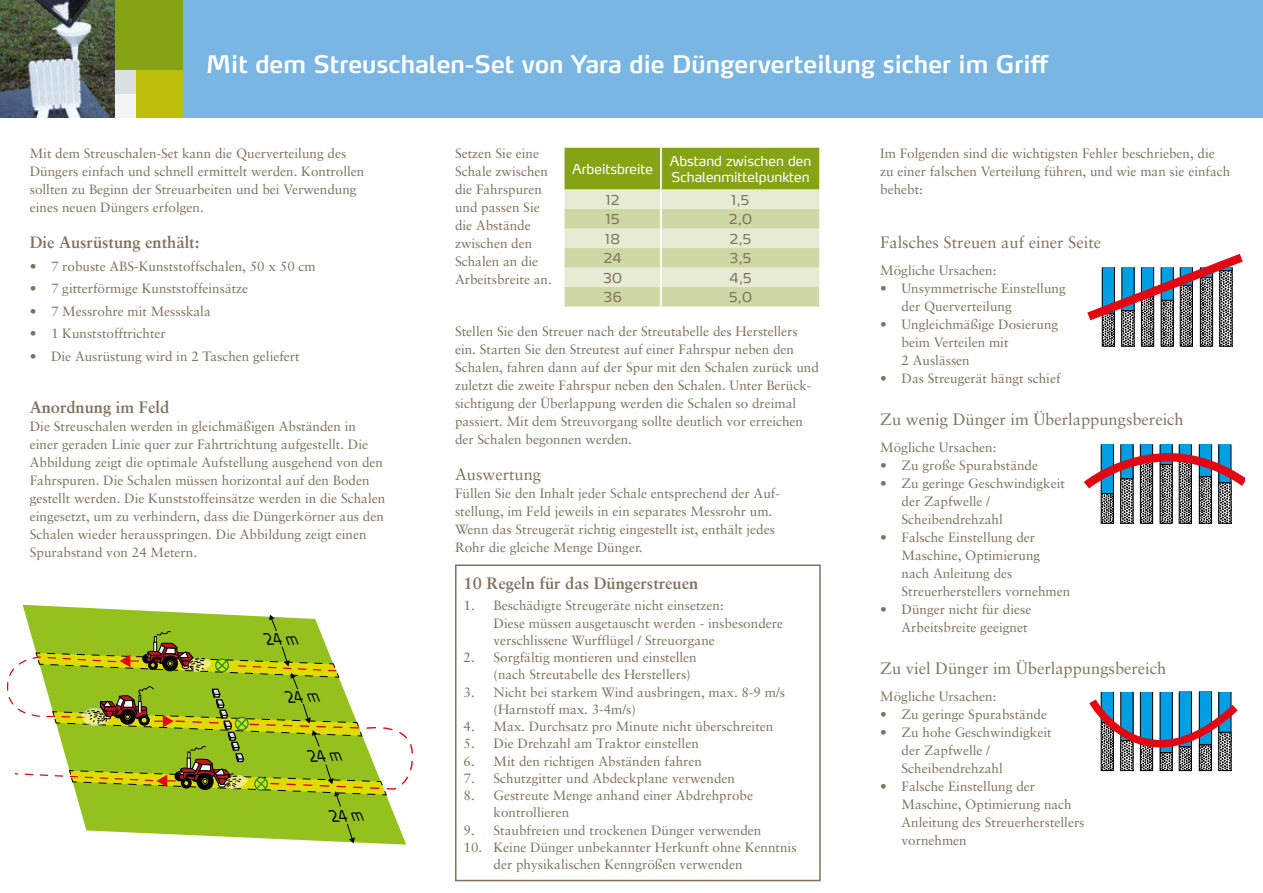
<style>
.page{position:relative;width:1263px;height:893px;background:#fff}
.page>*{position:absolute;margin:0;border:0;box-sizing:border-box;transform-origin:0 0}
.t1{font:600 24px "Yara Max LF";color:#fff}
.t2{font:16.5px "Sabon LT Pro";color:#80715d}
.t3{font:700 16.5px "Sabon LT Pro";color:#80715d}
.t4{font:13.5px/18px "Sabon LT Pro";color:#80715d}
.t5{font:13.5px/16.2px "Yara Max LF";color:#fff}
.t6{font:13.5px "Yara Max LF";letter-spacing:.03em;color:#80715d}
</style>
<div class="page">
<div style="left:0;top:0;width:1263px;height:118px;background:#7ab6e4"></div>
<div style="left:455px;top:564px;width:366px;height:317px;border:2px solid #80715d"></div>
<svg style="left:564px;top:148px;width:256px;height:159px;background:#c5d192"></svg>
<hr style="left:660px;top:287px;width:2px;height:20px;background:#fff">
<hr style="left:819px;top:287px;width:2px;height:20px;background:#fff">
<svg style="left:23px;top:605px;width:383px;height:240px"></svg>
<svg style="left:1104px;top:327px;width:9px;height:18px"></svg>
<svg style="left:1123px;top:327px;width:9px;height:18px"></svg>
<svg style="left:1143px;top:327px;width:9px;height:18px"></svg>
<svg style="left:1163px;top:327px;width:9px;height:18px"></svg>
<svg style="left:1182px;top:327px;width:9px;height:18px"></svg>
<svg style="left:1202px;top:327px;width:9px;height:18px"></svg>
<svg style="left:1221px;top:327px;width:9px;height:18px"></svg>
<div style="left:1102px;top:267px;width:13px;height:80px;border:1px solid #000"></div>
<div style="left:1121px;top:267px;width:13px;height:80px;border:1px solid #000"></div>
<div style="left:1141px;top:267px;width:13px;height:80px;border:1px solid #000"></div>
<div style="left:1161px;top:267px;width:13px;height:80px;border:1px solid #000"></div>
<div style="left:1180px;top:267px;width:13px;height:80px;border:1px solid #000"></div>
<div style="left:1200px;top:267px;width:13px;height:80px;border:1px solid #000"></div>
<div style="left:1219px;top:267px;width:13px;height:80px;border:1px solid #000"></div>
<svg style="left:1087px;top:253px;width:156px;height:74px"></svg>
<svg style="left:1103px;top:494px;width:9px;height:28px"></svg>
<svg style="left:1122px;top:494px;width:9px;height:28px"></svg>
<svg style="left:1142px;top:494px;width:9px;height:28px"></svg>
<svg style="left:1162px;top:494px;width:9px;height:28px"></svg>
<svg style="left:1181px;top:494px;width:9px;height:28px"></svg>
<svg style="left:1201px;top:494px;width:9px;height:28px"></svg>
<svg style="left:1220px;top:494px;width:9px;height:28px"></svg>
<div style="left:1101px;top:444px;width:13px;height:80px;border:1px solid #000"></div>
<div style="left:1120px;top:444px;width:13px;height:80px;border:1px solid #000"></div>
<div style="left:1140px;top:444px;width:13px;height:80px;border:1px solid #000"></div>
<div style="left:1160px;top:444px;width:13px;height:80px;border:1px solid #000"></div>
<div style="left:1179px;top:444px;width:13px;height:80px;border:1px solid #000"></div>
<div style="left:1199px;top:444px;width:13px;height:80px;border:1px solid #000"></div>
<div style="left:1218px;top:444px;width:13px;height:80px;border:1px solid #000"></div>
<svg style="left:1084px;top:444px;width:161px;height:50px"></svg>
<div style="left:1101px;top:692px;width:12px;height:30px;background:#009fe3"></div>
<div style="left:1121px;top:692px;width:12px;height:49px;background:#009fe3"></div>
<div style="left:1140px;top:692px;width:13px;height:51px;background:#009fe3"></div>
<div style="left:1160px;top:692px;width:12px;height:61px;background:#009fe3"></div>
<div style="left:1179px;top:692px;width:12px;height:55px;background:#009fe3"></div>
<div style="left:1199px;top:692px;width:12px;height:53px;background:#009fe3"></div>
<div style="left:1219px;top:692px;width:12px;height:40px;background:#009fe3"></div>
<svg style="left:1089px;top:694px;width:149px;height:78px"></svg>
<div style="left:104px;top:82px;width:35px;height:36px;background:#f2f4f6"></div>
<div style="left:105px;top:60px;width:41px;height:34px;background:#dadfe1"></div>
<div style="left:136px;top:70px;width:47px;height:48px;background:#bcbe0a"></div>
<div style="left:71px;top:0;width:112px;height:70px;background:#86a315"></div>
<img style="left:0;top:0;width:114px;height:118px">
<svg style="left:6px;top:615px;width:407px;height:228px"></svg>
<h1 class="t1" style="left:206px;top:49px;width:844px">Mit dem Streuschalen-Set von Yara die Düngerverteilung sicher im Griff</h1>
<p class="t4" style="left:30px;top:144px;width:336px">Mit dem Streuschalen-Set kann die Querverteilung des Düngers einfach und schnell ermittelt werden. Kontrollen sollten zu Beginn der Streuarbeiten und bei Verwendung eines neuen Düngers erfolgen.</p>
<p class="t3" style="left:30px;top:232px;width:171px">Die Ausrüstung enthält:</p>
<p class="t4" style="left:30px;top:257px;width:288px">• 7 robuste ABS-Kunststoffschalen, 50 x 50 cm</p>
<p class="t4" style="left:30px;top:279px;width:220px">• 7 gitterförmige Kunststoffeinsätze</p>
<p class="t4" style="left:30px;top:302px;width:183px">• 7 Messrohre mit Messskala</p>
<p class="t4" style="left:30px;top:324px;width:138px">• 1 Kunststofftrichter</p>
<p class="t4" style="left:30px;top:347px;width:271px">• Die Ausrüstung wird in 2 Taschen geliefert</p>
<p class="t3" style="left:30px;top:397px;width:141px">Anordnung im Feld</p>
<p class="t4" style="left:30px;top:417px;width:357px">Die Streuschalen werden in gleichmäßigen Abständen in einer geraden Linie quer zur Fahrtrichtung aufgestellt. Die Abbildung zeigt die optimale Aufstellung ausgehend von den Fahrspuren. Die Schalen müssen horizontal auf den Boden gestellt werden. Die Kunststoffeinsätze werden in die Schalen eingesetzt, um zu verhindern, dass die Düngerkörner aus den Schalen wieder herausspringen. Die Abbildung zeigt einen Spurabstand von 24 Metern.</p>
<p class="t4" style="left:455px;top:144px;width:98px">Setzen Sie eine<br>Schale zwischen die Fahrspuren und passen Sie die Abstände zwischen den<br>Schalen an die<br>Arbeitsbreite an.</p>
<p class="t4" style="left:880px;top:144px;width:352px">Im Folgenden sind die wichtigsten Fehler beschrieben, die zu einer falschen Verteilung führen, und wie man sie einfach behebt:</p>
<p class="t5" style="left:572px;top:161px;width:82px">Arbeitsbreite</p>
<p class="t5" style="left:670px;top:153px;width:143px">Abstand zwischen den<br>Schalenmittelpunkten</p>
<p class="t6" style="left:606px;top:191px;width:15px">12</p>
<p class="t6" style="left:732px;top:191px;width:19px">1,5</p>
<p class="t6" style="left:606px;top:211px;width:15px">15</p>
<p class="t6" style="left:729px;top:211px;width:25px">2,0</p>
<p class="t6" style="left:605px;top:230px;width:17px">18</p>
<p class="t6" style="left:729px;top:230px;width:23px">2,5</p>
<p class="t6" style="left:603px;top:250px;width:20px">24</p>
<p class="t6" style="left:730px;top:250px;width:23px">3,5</p>
<p class="t6" style="left:603px;top:269px;width:21px">30</p>
<p class="t6" style="left:729px;top:269px;width:24px">4,5</p>
<p class="t6" style="left:603px;top:289px;width:20px">36</p>
<p class="t6" style="left:729px;top:289px;width:25px">5,0</p>
<p class="t2" style="left:880px;top:232px;width:222px">Falsches Streuen auf einer Seite</p>
<p class="t4" style="left:880px;top:261px;width:118px">Mögliche Ursachen:</p>
<p class="t4" style="left:901px;top:279px;width:166px;text-indent:-21px">• Unsymmetrische Einstellung der Querverteilung</p>
<p class="t4" style="left:901px;top:315px;width:158px;text-indent:-21px">• Ungleichmäßige Dosierung beim Verteilen mit<br>2 Auslässen</p>
<p class="t4" style="left:880px;top:369px;width:182px">• Das Streugerät hängt schief</p>
<p class="t2" style="left:880px;top:409px;width:305px">Zu wenig Dünger im Überlappungsbereich</p>
<p class="t4" style="left:880px;top:438px;width:118px">Mögliche Ursachen:</p>
<p class="t4" style="left:880px;top:456px;width:159px">• Zu große Spurabstände</p>
<p class="t4" style="left:901px;top:474px;width:165px;text-indent:-21px">• Zu geringe Geschwindigkeit der Zapfwelle /<br>Scheibendrehzahl</p>
<p class="t4" style="left:901px;top:528px;width:170px;text-indent:-21px">• Falsche Einstellung der<br>Maschine, Optimierung nach Anleitung des<br>Streuerherstellers vornehmen</p>
<p class="t4" style="left:880px;top:600px;width:153px;text-align:right">• Dünger nicht für diese<br>Arbeitsbreite geeignet</p>
<p class="t2" style="left:880px;top:658px;width:288px">Zu viel Dünger im Überlappungsbereich</p>
<p class="t4" style="left:880px;top:687px;width:118px">Mögliche Ursachen:</p>
<p class="t4" style="left:880px;top:705px;width:168px">• Zu geringe Spurabstände</p>
<p class="t4" style="left:901px;top:723px;width:152px;text-indent:-21px">• Zu hohe Geschwindigkeit der Zapfwelle /<br>Scheibendrehzahl</p>
<p class="t4" style="left:901px;top:777px;width:184px;text-indent:-21px">• Falsche Einstellung der<br>Maschine, Optimierung nach<br>Anleitung des Streuerherstellers vornehmen</p>
<p class="t4" style="left:455px;top:322px;width:365px">Stellen Sie den Streuer nach der Streutabelle des Herstellers ein. Starten Sie den Streutest auf einer Fahrspur neben den Schalen, fahren dann auf der Spur mit den Schalen zurück und zuletzt die zweite Fahrspur neben den Schalen. Unter Berück&shy;sichtigung der Überlappung werden die Schalen so dreimal passiert. Mit dem Streuvorgang sollte deutlich vor erreichen der Schalen begonnen werden.</p>
<p class="t2" style="left:455px;top:464px;width:88px">Auswertung</p>
<p class="t4" style="left:455px;top:484px;width:326px">Füllen Sie den Inhalt jeder Schale entsprechend der Auf&shy;stellung, im Feld jeweils in ein separates Messrohr um.<br>Wenn das Streugerät richtig eingestellt ist, enthält jedes Rohr die gleiche Menge Dünger.</p>
<p class="t3" style="left:463px;top:573px;width:236px">10 Regeln für das Düngerstreuen</p>
<p class="t4" style="left:493px;top:597px;width:291px;line-height:17.2px;text-indent:-30px">1. Beschädigte Streugeräte nicht einsetzen:<br>Diese müssen ausgetauscht werden - insbesondere verschlissene Wurfflügel / Streuorgane</p>
<p class="t4" style="left:493px;top:648px;width:205px;line-height:17.2px;text-indent:-30px">2. Sorgfältig montieren und einstellen (nach Streutabelle des Herstellers)</p>
<p class="t4" style="left:493px;top:683px;width:293px;line-height:17.2px;text-indent:-30px">3. Nicht bei starkem Wind ausbringen, max. 8-9 m/s (Harnstoff max. 3-4m/s)</p>
<p class="t4" style="left:463px;top:717px;width:311px">4. Max. Durchsatz pro Minute nicht überschreiten</p>
<p class="t4" style="left:463px;top:734px;width:237px">5. Die Drehzahl am Traktor einstellen</p>
<p class="t4" style="left:463px;top:751px;width:240px">6. Mit den richtigen Abständen fahren</p>
<p class="t4" style="left:463px;top:769px;width:273px">7. Schutzgitter und Abdeckplane verwenden</p>
<p class="t4" style="left:493px;top:786px;width:261px;line-height:17.2px;text-indent:-30px">8. Gestreute Menge anhand einer Abdrehprobe kontrollieren</p>
<p class="t4" style="left:463px;top:820px;width:299px">9. Staubfreien und trockenen Dünger verwenden</p>
<p class="t4" style="left:493px;top:838px;width:305px;line-height:17.2px;text-indent:-30px">10. Keine Dünger unbekannter Herkunft ohne Kenntnis der physikalischen Kenngrößen verwenden</p>
</div>
